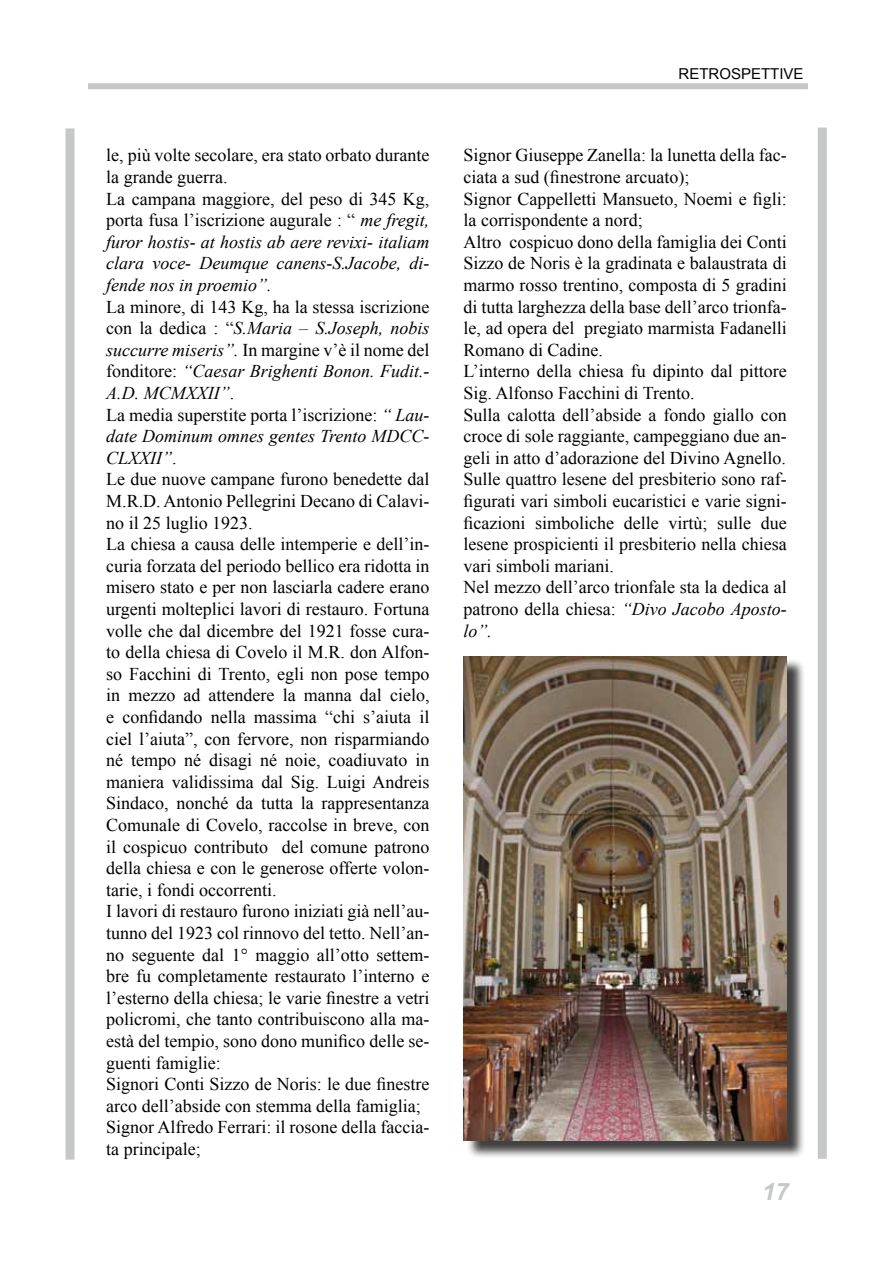
<style>
.page{position:relative;width:893px;height:1263px;background:#fff}
.page>*{position:absolute;margin:0;border:0;box-sizing:border-box;transform-origin:0 0}
.t1{font:italic 700 24px "Arial";color:#c6c7c8}
.t2{font:18px/21.6px "Times New Roman";color:#000}
.t3{font:15px "Arial";color:#000}
.s1{font-style:italic}
</style>
<div class="page">
<div style="left:88px;top:83px;width:720px;height:6px;background:#c6c7c8"></div>
<div style="left:66px;top:128px;width:9px;height:1031px;background:#c6c7c8"></div>
<div style="left:818px;top:128px;width:9px;height:1031px;background:#c6c7c8"></div>
<div style="left:466px;top:658px;width:339px;height:501px;background:#000;opacity:.75"></div>
<img style="left:464px;top:656px;width:323px;height:484px">
<p class="t2" style="left:106px;top:144px;width:325px">le, più volte secolare, era stato orbato durante la grande guerra.<br>La campana maggiore, del peso di 345 Kg, porta fusa l’iscrizione augurale : “ <span class="s1">me fregit, furor hostis- at hostis ab aere revixi- italiam clara voce- Deumque canens-S.Jacobe, di&shy;fende nos in proemio”.</span></p>
<p class="t2" style="left:106px;top:295px;width:325px">La minore, di 143 Kg, ha la stessa iscrizione con la dedica : “<span class="s1">S.Maria – S.Joseph, nobis succurre miseris”.</span> In margine v’è il nome del fonditore: <span class="s1">“Caesar Brighenti Bonon. Fudit.- A.D. MCMXXII”</span>.<br>La media superstite porta l’iscrizione: <span class="s1">“ Lau&shy;date Dominum omnes gentes Trento MDCC-CLXXII”</span>.<br>Le due nuove campane furono benedette dal M.R.D. Antonio Pellegrini Decano di Calavi&shy;no il 25 luglio 1923.<br>La chiesa a causa delle intemperie e dell’in&shy;curia forzata del periodo bellico era ridotta in misero stato e per non lasciarla cadere erano urgenti molteplici lavori di restauro. Fortuna volle che dal dicembre del 1921 fosse cura&shy;to della chiesa di Covelo il M.R. don Alfon&shy;so Facchini di Trento, egli non pose tempo in mezzo ad attendere la manna dal cielo, e confidando nella massima “chi s’aiuta il ciel l’aiuta”, con fervore, non risparmiando né tempo né disagi né noie, coadiuvato in maniera validissima dal Sig. Luigi Andreis Sindaco, nonché da tutta la rappresentanza Comunale di Covelo, raccolse in breve, con il cospicuo contributo del comune patrono della chiesa e con le generose offerte volon&shy;tarie, i fondi occorrenti.<br>I lavori di restauro furono iniziati già nell’au&shy;tunno del 1923 col rinnovo del tetto. Nell’an&shy;no seguente dal 1° maggio all’otto settem&shy;bre fu completamente restaurato l’interno e l’esterno della chiesa; le varie finestre a vetri policromi, che tanto contribuiscono alla ma&shy;està del tempio, sono dono munifico delle se&shy;guenti famiglie:<br>Signori Conti Sizzo de Noris: le due finestre arco dell’abside con stemma della famiglia; Signor Alfredo Ferrari: il rosone della faccia&shy;ta principale;</p>
<p class="t3" style="left:679px;top:63px;width:127px">RETROSPETTIVE</p>
<p class="t2" style="left:463px;top:144px;width:325px">Signor Giuseppe Zanella: la lunetta della fac&shy;ciata a sud (finestrone arcuato);<br>Signor Cappelletti Mansueto, Noemi e figli: la corrispondente a nord;<br>Altro cospicuo dono della famiglia dei Conti Sizzo de Noris è la gradinata e balaustrata di marmo rosso trentino, composta di 5 gradini di tutta larghezza della base dell’arco trionfa&shy;le, ad opera del pregiato marmista Fadanelli Romano di Cadine.<br>L’interno della chiesa fu dipinto dal pittore Sig. Alfonso Facchini di Trento.<br>Sulla calotta dell’abside a fondo giallo con croce di sole raggiante, campeggiano due an&shy;geli in atto d’adorazione del Divino Agnello.<br>Sulle quattro lesene del presbiterio sono raf&shy;figurati vari simboli eucaristici e varie signi&shy;ficazioni simboliche delle virtù; sulle due lesene prospicienti il presbiterio nella chiesa vari simboli mariani.<br>Nel mezzo dell’arco trionfale sta la dedica al patrono della chiesa: <span class="s1">“Divo Jacobo Aposto&shy;lo”.</span></p>
<h1 class="t1" style="left:762px;top:1176px;width:28px">17</h1>
</div>
